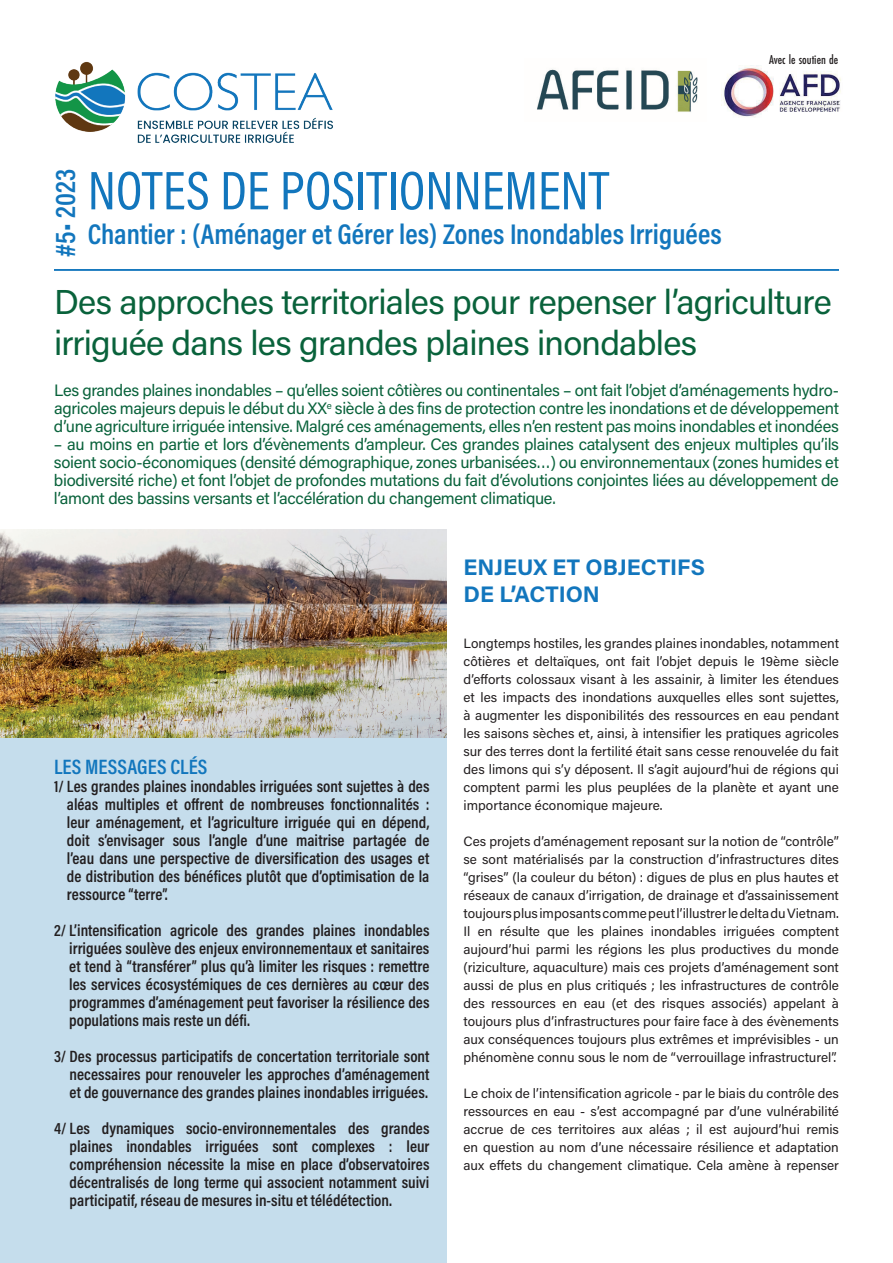
<style>
.page{position:relative;width:893px;height:1263px;background:#fff}
.page>*{position:absolute;margin:0;border:0;box-sizing:border-box;transform-origin:0 0}
.t1{font:54.9px "Acumin Pro Cond";color:#1276bd}
.t2{font:34.5px/41.4px "Acumin Pro";letter-spacing:-.02em;color:#09623b}
.t3{font:600 28.8px "Acumin Pro Cond";color:#1276bd}
.t4{font:700 22.5px/27px "Acumin Pro";color:#1276bd}
.t5{font:600 21px "Acumin Pro Cond";letter-spacing:.005em;color:#1276bd}
.t6{font:600 16.5px/18px "Acumin Pro Cond";color:#231f20;text-align:justify}
.t7{font:16.5px/18px "Acumin Pro";letter-spacing:-.02em;color:#09623b;text-align:justify}
.t8{font:13.5px/18px "Acumin Pro";color:#231f20;text-align:justify}
.t9{font:500 13.5px "Futura PT Cond";color:#231f20}
</style>
<div class="page">
<img style="left:0;top:529px;width:446px;height:209px">
<div style="left:0;top:738px;width:446px;height:525px;background:#c5ddec"></div>
<img style="left:55px;top:61px;width:278px;height:82px">
<img style="left:537px;top:69px;width:161px;height:43px">
<img style="left:721px;top:65px;width:120px;height:52px">
<hr style="left:54px;top:269px;width:785px;height:2px;background:#1276bd">
<p class="t9" style="left:769px;top:52px;width:71px">Avec le soutien de</p>
<h3 class="t3" style="left:46px;top:257px;width:89px;rotate:-90deg">#5• 2023</h3>
<h1 class="t1" style="left:88px;top:155px;width:523px">NOTES DE POSITIONNEMENT</h1>
<h3 class="t3" style="left:88px;top:215px;width:635px">Chantier : (Aménager et Gérer les) Zones Inondables Irriguées</h3>
<h2 class="t2" style="left:54px;top:279px;width:779px">Des approches territoriales pour repenser l’agriculture irriguée dans les grandes plaines inondables</h2>
<p class="t7" style="left:54px;top:381px;width:786px">Les grandes plaines inondables – qu’elles soient côtières ou continentales – ont fait l’objet d’aménagements hydro&shy;agricoles majeurs depuis le début du XX<sup>e</sup> siècle à des fins de protection contre les inondations et de développement d’une agriculture irriguée intensive. Malgré ces aménagements, elles n’en restent pas moins inondables et inondées</p>
<p class="t7" style="left:54px;top:435px;width:786px">– au moins en partie et lors d’évènements d’ampleur. Ces grandes plaines catalysent des enjeux multiples qu’ils soient socio-économiques (densité démographique, zones urbanisées…) ou environnementaux (zones humides et biodiversité riche) et font l’objet de profondes mutations du fait d’évolutions conjointes liées au développement de l’amont des bassins versants et l’accélération du changement climatique.</p>
<h3 class="t5" style="left:54px;top:753px;width:155px">LES MESSAGES CLÉS</h3>
<p class="t6" style="left:67px;top:777px;width:364px;text-indent:-13px">1/ Les grandes plaines inondables irriguées sont sujettes à des aléas multiples et offrent de nombreuses fonctionnalités : leur aménagement, et l’agriculture irriguée qui en dépend, doit s’envisager sous l’angle d’une maitrise partagée de l’eau dans une perspective de diversification des usages et de distribution des bénéfices plutôt que d’optimisation de la ressource “terre”.</p>
<p class="t6" style="left:69px;top:921px;width:362px;text-indent:-15px">2/ L’intensification agricole des grandes plaines inondables irriguées soulève des enjeux environnementaux et sanitaires et tend à “transférer” plus qu’à limiter les risques : remettre les services écosystémiques de ces dernières au cœur des programmes d’aménagement peut favoriser la résilience des populations mais reste un défi.</p>
<p class="t6" style="left:69px;top:1047px;width:361px;text-indent:-15px">3/ Des processus participatifs de concertation territoriale sont necessaires pour renouveler les approches d’aménagement et de gouvernance des grandes plaines inondables irriguées.</p>
<p class="t6" style="left:70px;top:1119px;width:361px;text-indent:-16px">4/ Les dynamiques socio-environnementales des grandes plaines inondables irriguées sont complexes : leur compréhension nécessite la mise en place d’observatoires décentralisés de long terme qui associent notamment suivi participatif, réseau de mesures in-situ et télédétection.</p>
<h3 class="t4" style="left:463px;top:552px;width:243px">ENJEUX ET OBJECTIFS<br>DE L’ACTION</h3>
<p class="t8" style="left:463px;top:634px;width:377px">Longtemps hostiles, les grandes plaines inondables, notamment côtières et deltaïques, ont fait l’objet depuis le 19ème siècle d’efforts colossaux visant à les assainir, à limiter les étendues et les impacts des inondations auxquelles elles sont sujettes, à augmenter les disponibilités des ressources en eau pendant les saisons sèches et, ainsi, à intensifier les pratiques agricoles sur des terres dont la fertilité était sans cesse renouvelée du fait des limons qui s’y déposent. Il s’agit aujourd’hui de régions qui comptent parmi les plus peuplées de la planète et ayant une importance économique majeure.</p>
<p class="t8" style="left:463px;top:832px;width:377px">Ces projets d’aménagement reposant sur la notion de “contrôle” se sont matérialisés par la construction d’infrastructures dites “grises” (la couleur du béton) : digues de plus en plus hautes et réseaux de canaux d’irrigation, de drainage et d’assainissement toujours plus imposants comme peut l’illustrer le delta du Vietnam.<br>Il en résulte que les plaines inondables irriguées comptent aujourd’hui parmi les régions les plus productives du monde (riziculture, aquaculture) mais ces projets d’aménagement sont aussi de plus en plus critiqués ; les infrastructures de contrôle des ressources en eau (et des risques associés) appelant à toujours plus d’infrastructures pour faire face à des évènements aux conséquences toujours plus extrêmes et imprévisibles - un phénomène connu sous le nom de “verrouillage infrastructurel”.</p>
<p class="t8" style="left:463px;top:1084px;width:377px">Le choix de l’intensification agricole - par le biais du contrôle des ressources en eau - s’est accompagné par d’une vulnérabilité accrue de ces territoires aux aléas ; il est aujourd’hui remis en question au nom d’une nécessaire résilience et adaptation aux effets du changement climatique. Cela amène à repenser</p>
</div>
